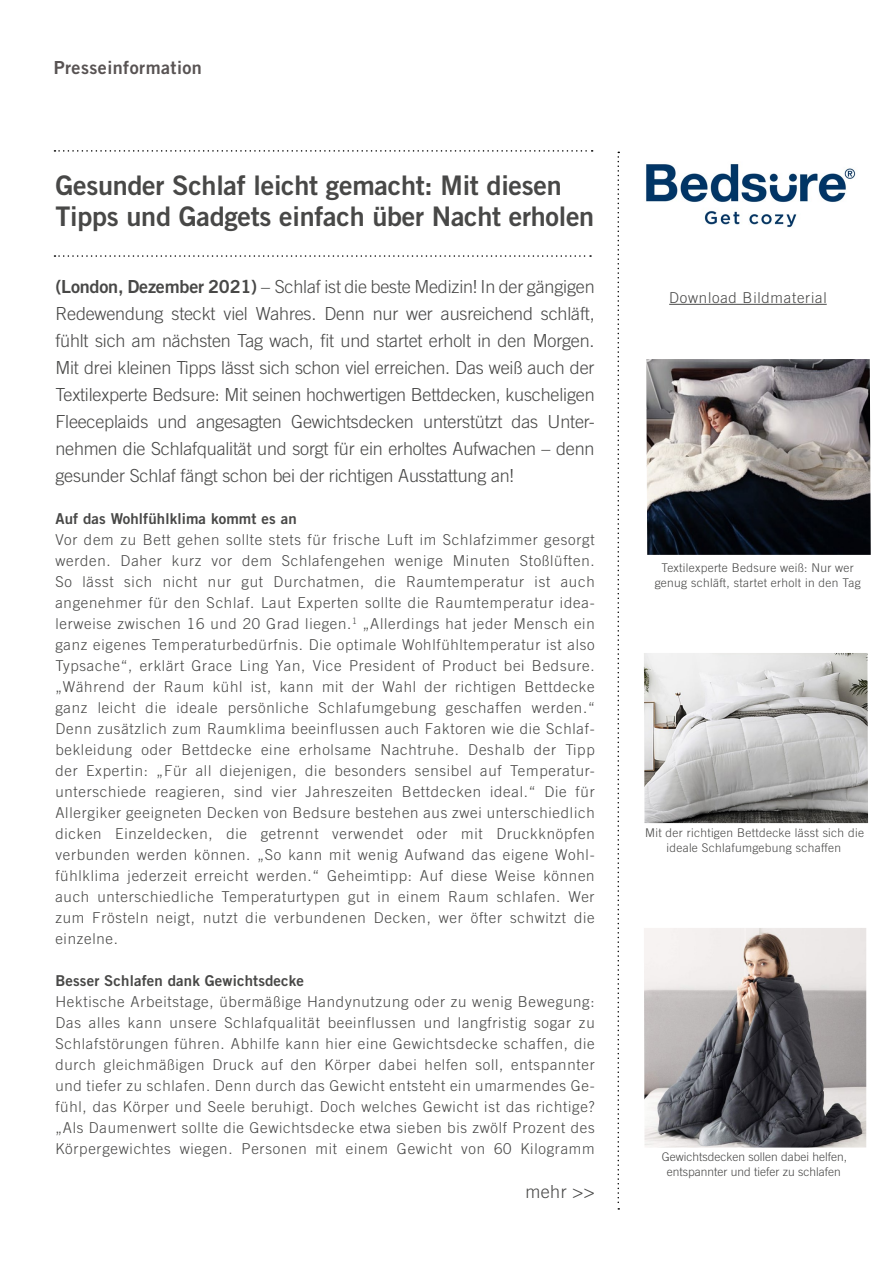
<style>
.page{position:relative;width:893px;height:1263px;background:#fff}
.page>*{position:absolute;margin:0;border:0;box-sizing:border-box;transform-origin:0 0}
.Überschrift_PM{font:27px/31.5px "Trade Gothic LT Bold Two";letter-spacing:-.01em;color:#484847}
.Teaser_PM{font:300 18px/27px "Trade Gothic LT";letter-spacing:-.01em;color:#484847;text-align:justify}
.t1{font:18px "Trade Gothic LT Bold Two";letter-spacing:.025em;color:#585353}
.Fließtext_PM{font:300 15px/21px "Trade Gothic LT";letter-spacing:.05em;color:#484847;text-align:justify}
.Überschrift_Fließtex{font:15px "Trade Gothic LT Bold Two";letter-spacing:.01em;color:#484847}
.Boilerplate_PM{font:300 12px/15px "Trade Gothic LT";letter-spacing:.025em;color:#484847;text-align:center}
.Boilerplate_PM-2{font:300 12px/15px "Trade Gothic LT";color:#484847;text-align:center}
.s1{font-family:"Trade Gothic LT Bold Two";font-weight:400}
</style>
<div class="page">
<img style="left:646px;top:164px;width:210px;height:64px">
<svg style="left:54px;top:150px;width:539px;height:2px"></svg>
<svg style="left:54px;top:255px;width:537px;height:2px"></svg>
<svg style="left:617px;top:152px;width:2px;height:1057px"></svg>
<hr style="left:669px;top:304px;width:158px;height:1px;background:#484847">
<img style="left:644px;top:653px;width:224px;height:170px">
<img style="left:646px;top:359px;width:225px;height:196px">
<img style="left:644px;top:928px;width:222px;height:219px">
<p class="t1" style="left:54px;top:57px;width:150px">Presseinformation</p>
<p class="Überschrift_PM" style="left:55px;top:169px;width:540px">Gesunder Schlaf leicht gemacht: Mit diesen<br>Tipps und Gadgets einfach über Nacht erholen</p>
<p class="Teaser_PM" style="left:55px;top:272px;width:541px"><span class="s1">(London, Dezember 2021)</span> – Schlaf ist die beste Medizin! In der gängigen Redewendung steckt viel Wahres. Denn nur wer ausreichend schläft, fühlt sich am nächsten Tag wach, fit und startet erholt in den Morgen.<br>Mit drei kleinen Tipps lässt sich schon viel erreichen. Das weiß auch der Textilexperte Bedsure: Mit seinen hochwertigen Bettdecken, kuscheligen Fleeceplaids und angesagten Gewichtsdecken unterstützt das Unter&shy;nehmen die Schlafqualität und sorgt für ein erholtes Aufwachen – denn gesunder Schlaf fängt schon bei der richtigen Ausstattung an!</p>
<p class="Überschrift_Fließtex" style="left:55px;top:509px;width:243px">Auf das Wohlfühlklima kommt es an</p>
<p class="Fließtext_PM" style="left:55px;top:529px;width:541px">Vor dem zu Bett gehen sollte stets für frische Luft im Schlafzimmer gesorgt werden. Daher kurz vor dem Schlafengehen wenige Minuten Stoßlüften.<br>So lässt sich nicht nur gut Durchatmen, die Raumtemperatur ist auch angenehmer für den Schlaf. Laut Experten sollte die Raumtemperatur idea&shy;lerweise zwischen 16 und 20 Grad liegen.<sup>1</sup> „Allerdings hat jeder Mensch ein ganz eigenes Temperaturbedürfnis. Die optimale Wohlfühltemperatur ist also Typsache“, erklärt Grace Ling Yan, Vice President of Product bei Bedsure. „Während der Raum kühl ist, kann mit der Wahl der richtigen Bettdecke ganz leicht die ideale persönliche Schlafumgebung geschaffen werden.“ Denn zusätzlich zum Raumklima beeinflussen auch Faktoren wie die Schlaf&shy;bekleidung oder Bettdecke eine erholsame Nachtruhe. Deshalb der Tipp der Expertin: „Für all diejenigen, die besonders sensibel auf Temperatur&shy;unterschiede reagieren, sind vier Jahreszeiten Bettdecken ideal.“ Die für Allergiker geeigneten Decken von Bedsure bestehen aus zwei unterschiedlich dicken Einzeldecken, die getrennt verwendet oder mit Druckknöpfen verbunden werden können. „So kann mit wenig Aufwand das eigene Wohl&shy;fühlklima jederzeit erreicht werden.“ Geheimtipp: Auf diese Weise können auch unterschiedliche Temperaturtypen gut in einem Raum schlafen. Wer zum Frösteln neigt, nutzt die verbundenen Decken, wer öfter schwitzt die einzelne.</p>
<p class="Überschrift_Fließtex" style="left:55px;top:971px;width:250px">Besser Schlafen dank Gewichtsdecke</p>
<p class="Fließtext_PM" style="left:55px;top:991px;width:541px">Hektische Arbeitstage, übermäßige Handynutzung oder zu wenig Bewegung:<br>Das alles kann unsere Schlafqualität beeinflussen und langfristig sogar zu Schlafstörungen führen. Abhilfe kann hier eine Gewichtsdecke schaffen, die durch gleichmäßigen Druck auf den Körper dabei helfen soll, entspannter und tiefer zu schlafen. Denn durch das Gewicht entsteht ein umarmendes Ge&shy;fühl, das Körper und Seele beruhigt. Doch welches Gewicht ist das richtige? „Als Daumenwert sollte die Gewichtsdecke etwa sieben bis zwölf Prozent des Körpergewichtes wiegen. Personen mit einem Gewicht von 60 Kilogramm</p>
<p class="Teaser_PM" style="left:525px;top:1178px;width:71px">mehr &gt;&gt;</p>
<p class="Fließtext_PM" style="left:669px;top:287px;width:159px">Download Bildmaterial</p>
<p class="Boilerplate_PM" style="left:655px;top:560px;width:207px">Textilexperte Bedsure weiß: Nur wer genug schläft, startet erholt in den Tag</p>
<p class="Boilerplate_PM" style="left:645px;top:825px;width:220px">Mit der richtigen Bettdecke lässt sich die ideale Schlafumgebung schaffen</p>
<p class="Boilerplate_PM-2" style="left:662px;top:1149px;width:187px">Gewichtsdecken sollen dabei helfen, entspannter und tiefer zu schlafen</p>
</div>
